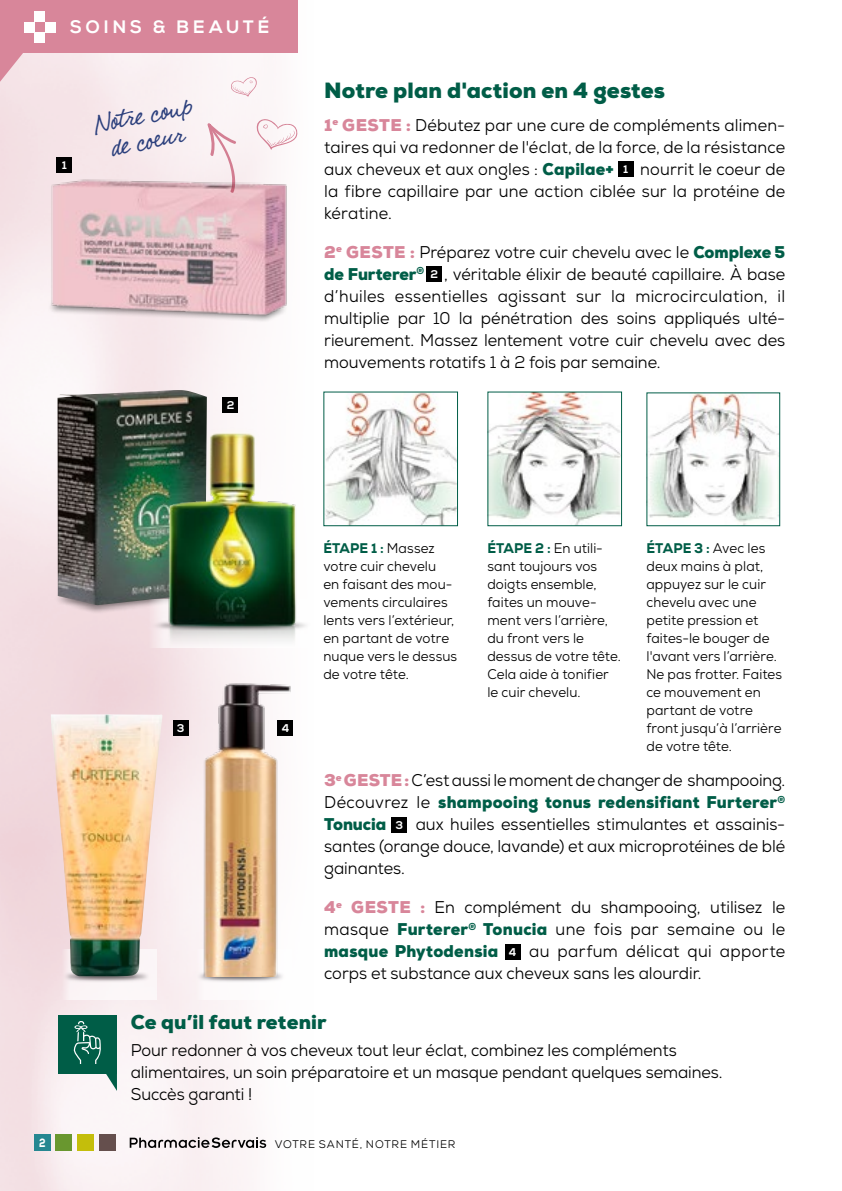
<style>
.page{position:relative;width:842px;height:1191px;background:#fff}
.page>*{position:absolute;margin:0;border:0;box-sizing:border-box;transform-origin:0 0}
.t1{font:italic 28px/26px "Narrative BF";color:#2c407d;text-align:center}
.t2{font:900 22px "Nexa";letter-spacing:.005em;color:#005d47}
.t3{font:900 20px "Nexa";letter-spacing:.01em;color:#005d47}
.t4{font:800 18px "Nexa";letter-spacing:.2em;color:#fff}
.t5{font:17px/22px "Nexa";color:#000;text-align:justify;scale:.95 1}
.t6{font:14px/18px "Nexa";letter-spacing:.005em;color:#000;scale:.95 1}
.t7{font:800 12px "Nexa";color:#fff;scale:.8 1}
.t8{font:800 11.2px "Nexa";color:#fff}
.t9{font:11px "Nexa";letter-spacing:.075em;color:#000}
.s1{font-weight:900;color:#d8869a}
.s2{font-weight:900;color:#005d47}
.s3{font-weight:800;font-size:11.2px;color:#fff}
.s4{font-weight:800;color:#005d47}
</style>
<div class="page">
<img style="left:0;top:53px;width:324px;height:1138px">
<div style="left:0;top:0;width:298px;height:53px;background:#d8869a"></div>
<svg style="left:0;top:53px;width:24px;height:29px"></svg>
<div style="left:45px;top:22px;width:10px;height:10px;background:#fff"></div>
<div style="left:35px;top:12px;width:10px;height:10px;background:#fff"></div>
<div style="left:35px;top:32px;width:10px;height:11px;background:#fff"></div>
<div style="left:24px;top:22px;width:11px;height:10px;background:#fff"></div>
<div style="left:618px;top:162px;width:15px;height:15px;background:#000"></div>
<div style="left:426px;top:267px;width:16px;height:15px;background:#000"></div>
<div style="left:391px;top:817px;width:16px;height:15px;background:#000"></div>
<div style="left:505px;top:944px;width:15px;height:15px;background:#000"></div>
<img style="left:325px;top:393px;width:131px;height:131px">
<div style="left:323px;top:391px;width:135px;height:135px;border:1px solid #005d47"></div>
<img style="left:489px;top:393px;width:131px;height:131px">
<div style="left:487px;top:391px;width:135px;height:135px;border:1px solid #005d47"></div>
<img style="left:648px;top:394px;width:130px;height:130px">
<div style="left:646px;top:392px;width:134px;height:134px;border:1px solid #005d47"></div>
<img style="left:18px;top:165px;width:279px;height:173px">
<div style="left:58px;top:1015px;width:59px;height:58px;background:#005d47"></div>
<svg style="left:106px;top:1073px;width:11px;height:18px"></svg>
<svg style="left:73px;top:1021px;width:28px;height:43px"></svg>
<svg style="left:207px;top:123px;width:30px;height:70px"></svg>
<svg style="left:255px;top:119px;width:43px;height:31px"></svg>
<svg style="left:230px;top:77px;width:28px;height:20px"></svg>
<div style="left:57px;top:157px;width:15px;height:16px;background:#000"></div>
<div style="left:173px;top:721px;width:15px;height:15px;background:#000"></div>
<img style="left:57px;top:976px;width:99px;height:23px">
<img style="left:51px;top:714px;width:112px;height:262px">
<img style="left:191px;top:976px;width:101px;height:23px">
<img style="left:183px;top:680px;width:116px;height:296px">
<div style="left:278px;top:721px;width:15px;height:15px;background:#000"></div>
<div style="left:54px;top:576px;width:170px;height:38px;background:#000;opacity:.5"></div>
<img style="left:58px;top:390px;width:149px;height:215px">
<img style="left:140px;top:599px;width:183px;height:48px">
<img style="left:157px;top:425px;width:152px;height:255px">
<div style="left:223px;top:397px;width:15px;height:15px;background:#000"></div>
<div style="left:56px;top:1134px;width:16px;height:17px;background:#69972f"></div>
<div style="left:34px;top:1134px;width:17px;height:17px;background:#268791"></div>
<div style="left:99px;top:1134px;width:17px;height:17px;background:#654f4d"></div>
<div style="left:77px;top:1134px;width:17px;height:17px;background:#c4be0b"></div>
<svg style="left:130px;top:1137px;width:136px;height:11px"></svg>
<p class="t4" style="left:70px;top:16px;width:201px">SOINS &amp; BEAUTÉ</p>
<p class="t8" style="left:62px;top:158px;width:7px">1</p>
<h1 class="t1" style="left:89px;top:110px;width:104px;rotate:-11deg">Notre cou p de coe ur</h1>
<p class="t8" style="left:227px;top:398px;width:9px">2</p>
<p class="t2" style="left:324px;top:76px;width:342px">Notre plan d'action en 4 gestes</p>
<p class="t5" style="left:324px;top:114px;width:487px"><span class="s1">1</span><sup>e</sup> <span class="s1">GESTE :</span> Débutez par une cure de compléments alimen&shy;taires qui va redonner de l'éclat, de la force, de la résistance aux cheveux et aux ongles : <span class="s2">Capilae+</span> <span class="s3">1</span> nourrit le coeur de la fibre capillaire par une action ciblée sur la protéine de kératine.</p>
<p class="t5" style="left:324px;top:241px;width:487px"><span class="s1">2</span><sup>e</sup> <span class="s1">GESTE :</span> Préparez votre cuir chevelu avec le <span class="s2">Complexe 5 de Furterer</span><sup>®</sup> <span class="s3">2</span> , véritable élixir de beauté capillaire. À base d’huiles essentielles agissant sur la microcirculation, il multiplie par 10 la pénétration des soins appliqués ulté&shy;rieurement. Massez lentement votre cuir chevelu avec des mouvements rotatifs 1 à 2 fois par semaine.</p>
<p class="t8" style="left:177px;top:721px;width:9px">3</p>
<p class="t8" style="left:282px;top:721px;width:9px">4</p>
<p class="t6" style="left:323px;top:539px;width:142px"><span class="s4">ÉTAPE 1 :</span> Massez votre cuir chevelu<br>en faisant des mou&shy;vements circulaires lents vers l’extérieur, en partant de votre nuque vers le dessus de votre tête.</p>
<p class="t6" style="left:487px;top:539px;width:142px"><span class="s4">ÉTAPE 2 :</span> En utili&shy;sant toujours vos doigts ensemble, faites un mouve&shy;ment vers l’arrière, du front vers le dessus de votre tête.<br>Cela aide à tonifier le cuir chevelu.</p>
<p class="t6" style="left:646px;top:539px;width:144px"><span class="s4">ÉTAPE 3 :</span> Avec les deux mains à plat, appuyez sur le cuir chevelu avec une petite pression et faites-le bouger de l'avant vers l’arrière.<br>Ne pas frotter. Faites ce mouvement en partant de votre front jusqu’à l’arrière de votre tête.</p>
<p class="t5" style="left:324px;top:769px;width:487px"><span class="s1">3</span><sup>e</sup> <span class="s1">GESTE :</span> C’est aussi le moment de changer de shampooing.<br>Découvrez le <span class="s2">shampooing tonus redensifiant Furterer</span><sup>® </sup><span class="s2">Tonucia</span> <span class="s3">3</span> aux huiles essentielles stimulantes et assainis&shy;santes (orange douce, lavande) et aux microprotéines de blé gainantes.</p>
<p class="t5" style="left:324px;top:896px;width:487px"><span class="s1">4</span><sup>e</sup> <span class="s1">GESTE :</span> En complément du shampooing, utilisez le masque <span class="s2">Furterer</span><sup>®</sup> <span class="s2">Tonucia</span> une fois par semaine ou le <span class="s2">masque Phytodensia</span> <span class="s3">4</span> au parfum délicat qui apporte corps et substance aux cheveux sans les alourdir.</p>
<p class="t3" style="left:131px;top:1009px;width:198px">Ce qu’il faut retenir</p>
<p class="t5" style="left:131px;top:1039px;width:625px;text-align:left">Pour redonner à vos cheveux tout leur éclat, combinez les compléments alimentaires, un soin préparatoire et un masque pendant quelques semaines.<br>Succès garanti !</p>
<p class="t7" style="left:39px;top:1135px;width:10px">2</p>
<p class="t9" style="left:275px;top:1136px;width:182px">VOTRE SANTÉ, NOTRE MÉTIER</p>
</div>
